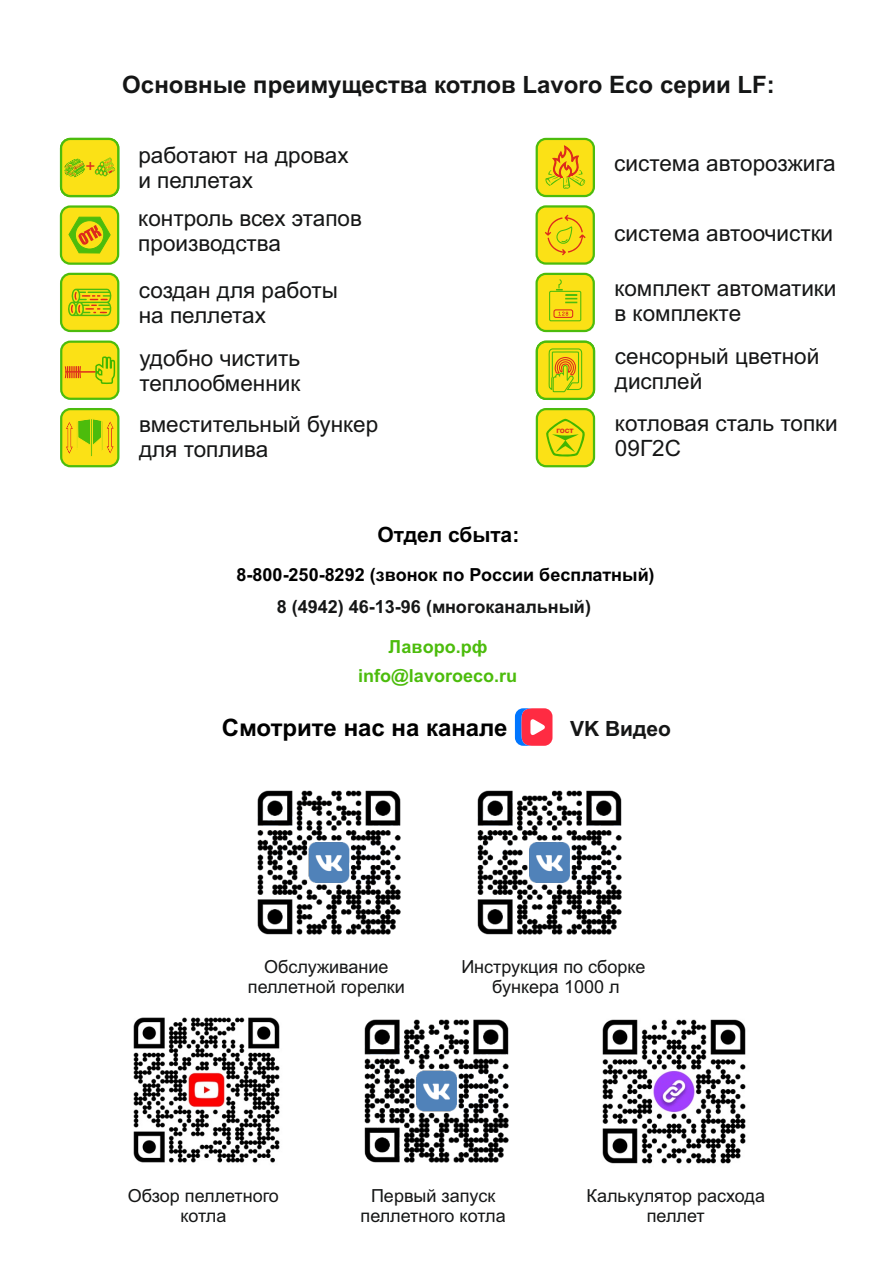
<style>
.page{position:relative;width:893px;height:1263px;background:#fff}
.page>*{position:absolute;margin:0;border:0;box-sizing:border-box;transform-origin:0 0}
.t1{font:700 24px "Arial";color:#151616}
.t2{font:700 24px "Arial";color:#000}
.t3{font:22.5px/25.2px "Arial";color:#151616}
.t4{font:700 21px "Arial";color:#000}
.t5{font:700 21px "Arial";color:#151616}
.t6{font:18px/20.1px "Arial";color:#151616;text-align:center}
.t7{font:700 18px "Arial";color:#000}
.t8{font:700 18px "Arial";color:#151616}
.t9{font:700 18px "Arial";color:#4cbc0c}
.t10{font:16.95px "Arial";color:#dd2b1c}
.t11{font:700 8.25px "Helvetica Neue Cyr";color:#dd2b1c}
</style>
<div class="page">
<div style="left:535px;top:408px;width:60px;height:59px;background:#fbe116;border:2px solid #4cbc0c;border-radius:9px"></div>
<div style="left:60px;top:341px;width:59px;height:59px;background:#fbe116;border:2px solid #4cbc0c;border-radius:9px"></div>
<div style="left:60px;top:273px;width:59px;height:59px;background:#fbe116;border:2px solid #4cbc0c;border-radius:9px"></div>
<svg style="left:64px;top:288px;width:53px;height:97px"></svg>
<svg style="left:546px;top:418px;width:39px;height:39px"></svg>
<div style="left:535px;top:273px;width:60px;height:59px;background:#fbe116;border:2px solid #4cbc0c;border-radius:9px"></div>
<div style="left:60px;top:205px;width:59px;height:60px;background:#fbe116;border:2px solid #4cbc0c;border-radius:9px"></div>
<svg style="left:69px;top:217px;width:41px;height:36px"></svg>
<div style="left:60px;top:138px;width:59px;height:59px;background:#fbe116;border:2px solid #4cbc0c;border-radius:9px"></div>
<svg style="left:64px;top:157px;width:51px;height:21px"></svg>
<div style="left:60px;top:408px;width:59px;height:59px;background:#fbe116;border:2px solid #4cbc0c;border-radius:9px"></div>
<svg style="left:66px;top:419px;width:48px;height:49px"></svg>
<div style="left:549px;top:291px;width:32px;height:30px;border:1px solid #4cbc0c"></div>
<div style="left:553px;top:309px;width:20px;height:9px;border:1px solid #dd2b1c;border-radius:2px"></div>
<svg style="left:558px;top:312px;width:10px;height:4px"></svg>
<svg style="left:556px;top:279px;width:21px;height:24px"></svg>
<div style="left:535px;top:138px;width:60px;height:59px;background:#fbe116;border:2px solid #4cbc0c;border-radius:9px"></div>
<svg style="left:545px;top:137px;width:40px;height:52px"></svg>
<div style="left:535px;top:205px;width:60px;height:60px;background:#fbe116;border:2px solid #4cbc0c;border-radius:9px"></div>
<svg style="left:545px;top:215px;width:40px;height:40px"></svg>
<div style="left:535px;top:341px;width:60px;height:59px;background:#fbe116;border:2px solid #4cbc0c;border-radius:9px"></div>
<svg style="left:548px;top:348px;width:34px;height:45px"></svg>
<img style="left:364px;top:1019px;width:145px;height:144px">
<img style="left:477px;top:790px;width:145px;height:145px">
<img style="left:257px;top:790px;width:144px;height:145px">
<img style="left:602px;top:1019px;width:144px;height:145px">
<svg style="left:515px;top:708px;width:37px;height:38px"></svg>
<img style="left:133px;top:1017px;width:147px;height:146px">
<p class="t1" style="left:122px;top:75px;width:654px">Основные преимущества котлов Lаvoro Eco серии LF:</p>
<p class="t3" style="left:138px;top:145px;width:212px">работают на дровах и пеллетах</p>
<p class="t10" style="left:86px;top:160px;width:11px">+</p>
<p class="t3" style="left:614px;top:153px;width:223px">система авторозжига</p>
<p class="t3" style="left:138px;top:208px;width:225px">контроль всех этапов производства</p>
<p class="t3" style="left:139px;top:280px;width:201px">создан для работы на пеллетах</p>
<p class="t3" style="left:139px;top:347px;width:162px">удобно чистить теплообменник</p>
<p class="t3" style="left:139px;top:413px;width:241px">вместительный бункер для топлива</p>
<p class="t11" style="left:556px;top:427px;width:19px">гост</p>
<p class="t3" style="left:614px;top:222px;width:220px">система автоочистки</p>
<p class="t3" style="left:614px;top:277px;width:223px">комплект автоматики в комплекте</p>
<p class="t3" style="left:615px;top:346px;width:206px">сенсорный цветной дисплей</p>
<p class="t3" style="left:615px;top:413px;width:224px">котловая сталь топки<br>09Г2С</p>
<p class="t4" style="left:377px;top:527px;width:143px">Отдел сбыта:</p>
<p class="t7" style="left:236px;top:568px;width:419px">8-800-250-8292 (звонок по России бесплатный)</p>
<p class="t8" style="left:277px;top:599px;width:316px">8 (4942) 46-13-96 (многоканальный)</p>
<p class="t9" style="left:388px;top:640px;width:101px">Лаворо.рф</p>
<p class="t9" style="left:358px;top:669px;width:160px">info@lavoroeco.ru</p>
<p class="t2" style="left:222px;top:719px;width:287px">Смотрите нас на канале</p>
<p class="t5" style="left:570px;top:721px;width:102px">VK Видео</p>
<p class="t6" style="left:248px;top:958px;width:158px">Обслуживание пеллетной горелки</p>
<p class="t6" style="left:461px;top:958px;width:186px">Инструкция по сборке бункера 1000 л</p>
<p class="t6" style="left:128px;top:1187px;width:152px">Обзор пеллетного котла</p>
<p class="t6" style="left:360px;top:1187px;width:147px">Первый запуск пеллетного котла</p>
<p class="t6" style="left:586px;top:1187px;width:180px">Калькулятор расхода пеллет</p>
</div>
